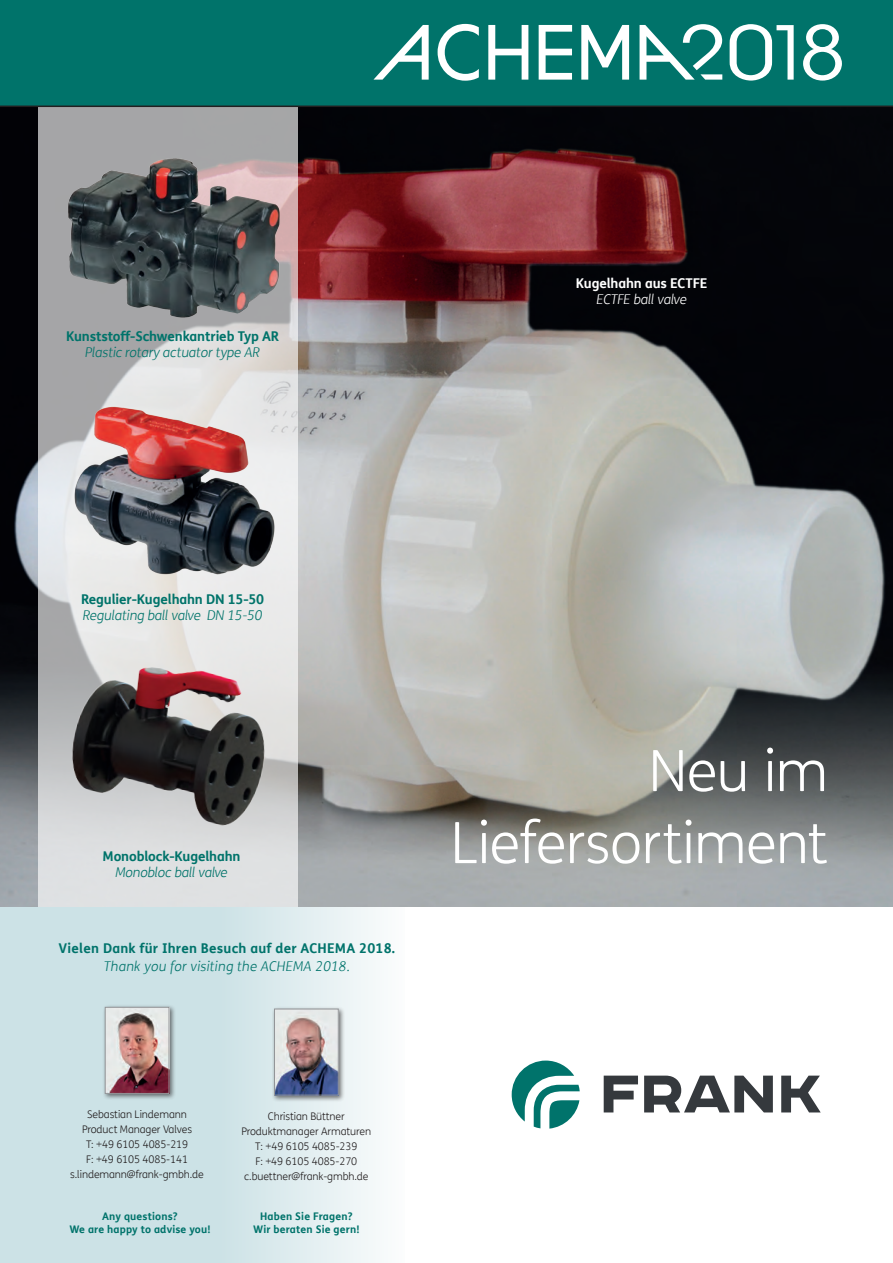
<style>
.page{position:relative;width:893px;height:1263px;background:#fff}
.page>*{position:absolute;margin:0;border:0;box-sizing:border-box;transform-origin:0 0}
.t1{font:300 57px/72px "FS Me Pro";letter-spacing:-.015em;color:#fff;text-align:right}
.t2{font:700 13.5px "FS Me Pro";letter-spacing:-.01em;color:#00736a}
.t3{font:italic 300 13.5px "FS Me Pro";letter-spacing:-.01em;color:#00736a}
.t4{font:700 13.5px "FS Me Pro";letter-spacing:.015em;color:#00736b}
.t5{font:italic 300 13.5px "FS Me Pro";letter-spacing:.015em;color:#00736b}
.t6{font:700 13.5px "FS Me Pro";letter-spacing:-.01em;color:#fff}
.t7{font:italic 300 13.5px "FS Me Pro";letter-spacing:-.01em;color:#fff}
.t8{font:300 10.5px/15px "FS Me Pro";letter-spacing:-.01em;color:#231f20;text-align:center}
.t9{font:700 10.5px/13.5px "FS Me Pro";letter-spacing:.015em;color:#00736b;text-align:center}
</style>
<div class="page">
<div style="left:0;top:907px;width:405px;height:356px;background:linear-gradient(to right,#c0dbe0,#eef5f6)"></div>
<img style="left:0;top:107px;width:893px;height:800px">
<svg style="left:604px;top:1075px;width:217px;height:37px"></svg>
<svg style="left:512px;top:1060px;width:68px;height:68px"></svg>
<svg style="left:38px;top:107px;width:260px;height:800px;background:#cfcfd0"></svg>
<img style="left:35px;top:142px;width:338px;height:189px">
<img style="left:59px;top:403px;width:250px;height:179px">
<img style="left:37px;top:635px;width:268px;height:224px">
<div style="left:0;top:0;width:893px;height:107px;background:#00736a"></div>
<svg style="left:373px;top:24px;width:469px;height:57px"></svg>
<div style="left:272px;top:1006px;width:74px;height:96px;background:#231f20;opacity:.62"></div>
<img style="left:274px;top:1008px;width:65px;height:88px">
<div style="left:102px;top:1004px;width:74px;height:96px;background:#231f20;opacity:.62"></div>
<img style="left:104px;top:1006px;width:66px;height:88px">
<p class="t2" style="left:66px;top:326px;width:215px">Kunststoff-Schwenkantrieb Typ AR</p>
<p class="t3" style="left:85px;top:343px;width:176px">Plastic rotary actuator type AR</p>
<p class="t6" style="left:576px;top:273px;width:133px">Kugelhahn aus ECTFE</p>
<p class="t7" style="left:596px;top:290px;width:92px">ECTFE ball valve</p>
<p class="t2" style="left:81px;top:589px;width:185px">Regulier-Kugelhahn DN 15-50</p>
<p class="t3" style="left:83px;top:606px;width:181px">Regulating ball valve DN 15-50</p>
<p class="t2" style="left:103px;top:846px;width:139px">Monoblock-Kugelhahn</p>
<p class="t3" style="left:115px;top:863px;width:114px">Monobloc ball valve</p>
<p class="t4" style="left:59px;top:938px;width:338px">Vielen Dank für Ihren Besuch auf der ACHEMA 2018.</p>
<p class="t5" style="left:104px;top:957px;width:248px">Thank you for visiting the ACHEMA 2018.</p>
<p class="t8" style="left:70px;top:1106px;width:135px">Sebastian Lindemann<br>Product Manager Valves<br>T: +49 6105 4085-219<br>F: +49 6105 4085-141 s.lindemann@frank-gmbh.de</p>
<p class="t9" style="left:69px;top:1209px;width:143px">Any questions?<br>We are happy to advise you!</p>
<p class="t8" style="left:241px;top:1108px;width:131px">Christian Büttner<br>Produktmanager Armaturen<br>T: +49 6105 4085-239<br>F: +49 6105 4085-270 c.buettner@frank-gmbh.de</p>
<p class="t9" style="left:253px;top:1209px;width:108px">Haben Sie Fragen?<br>Wir beraten Sie gern!</p>
<h1 class="t1" style="left:451px;top:734px;width:379px">Neu im<br>Liefersortiment</h1>
</div>
